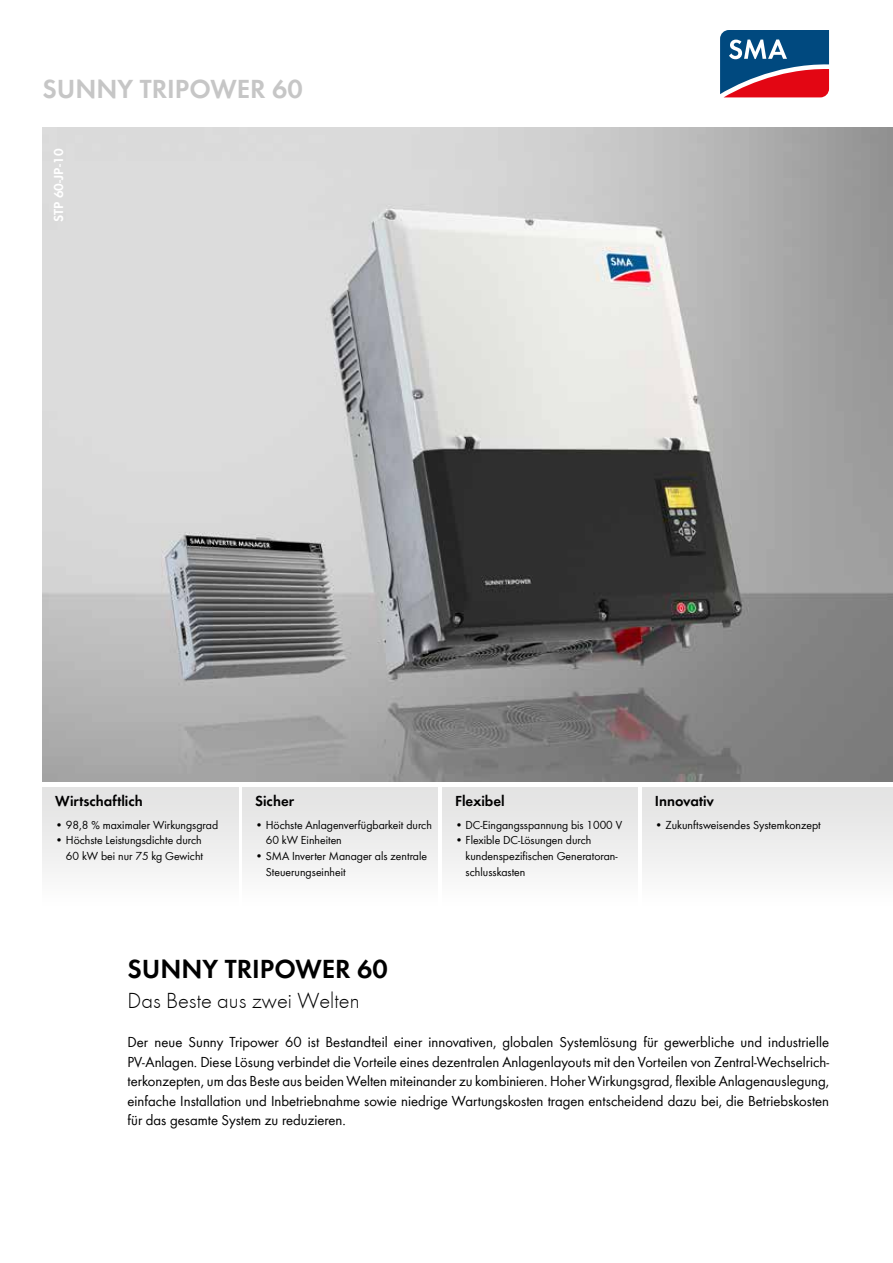
<style>
.page{position:relative;width:893px;height:1263px;background:#fff}
.page>*{position:absolute;margin:0;border:0;box-sizing:border-box;transform-origin:0 0}
.t1{font:600 27px "SMA Futura Global";color:#000}
.t2{font:600 27px "SMA Futura Global";color:#c6c6c6}
.t3{font:300 22.5px "SMA Futura Global";color:#000}
.t4{font:15px/19.5px "SMA Futura Global";color:#000;text-align:justify}
.t5{font:600 15px "SMA Futura Global";color:#000}
.t6{font:600 13.5px "SMA Futura Global";color:#fff}
.t7{font:12px/15.8px "SMA Futura Global";color:#000}
</style>
<div class="page">
<div style="left:43px;top:787px;width:195px;height:119px;background:linear-gradient(to bottom,#e1e1e1,#fdfdfd)"></div>
<div style="left:242px;top:787px;width:196px;height:119px;background:linear-gradient(to bottom,#e1e1e1,#fdfdfd)"></div>
<div style="left:442px;top:787px;width:196px;height:119px;background:linear-gradient(to bottom,#e1e1e1,#fdfdfd)"></div>
<div style="left:642px;top:787px;width:251px;height:119px;background:linear-gradient(to bottom,#e1e1e1,#fdfdfd)"></div>
<svg style="left:720px;top:30px;width:110px;height:68px;background:#655376"></svg>
<img style="left:43px;top:128px;width:850px;height:654px">
<h1 class="t2" style="left:43px;top:73px;width:262px">SUNNY TRIPOWER 60</h1>
<p class="t6" style="left:51px;top:222px;width:75px;rotate:-90deg">STP 60-JP-10</p>
<p class="t5" style="left:55px;top:792px;width:89px">Wirtschaftlich</p>
<p class="t7" style="left:55px;top:816px;width:164px">• 98,8 % maximaler Wirkungsgrad</p>
<p class="t7" style="left:55px;top:832px;width:149px;text-align:right">• Höchste Leistungsdichte durch<br>60 kW bei nur 75 kg Gewicht</p>
<p class="t5" style="left:255px;top:792px;width:41px">Sicher</p>
<p class="t7" style="left:266px;top:816px;width:168px;text-indent:-11px">• Höchste Anlagenverfügbarkeit durch<br>60 kW Einheiten</p>
<p class="t7" style="left:266px;top:848px;width:163px;text-indent:-11px">• SMA Inverter Manager als zentrale<br>Steuerungseinheit</p>
<p class="t5" style="left:455px;top:792px;width:51px">Flexibel</p>
<p class="t7" style="left:455px;top:816px;width:169px">• DC-Eingangsspannung bis 1000 V</p>
<p class="t7" style="left:466px;top:832px;width:153px;text-indent:-11px">• Flexible DC-Lösungen durch kundenspezifischen Generatoran&shy;schlusskasten</p>
<p class="t5" style="left:655px;top:792px;width:61px">Innovativ</p>
<p class="t7" style="left:655px;top:816px;width:167px">• Zukunftsweisendes Systemkonzept</p>
<h1 class="t1" style="left:128px;top:953px;width:262px">SUNNY TRIPOWER 60</h1>
<h2 class="t3" style="left:128px;top:987px;width:233px">Das Beste aus zwei Welten</h2>
<p class="t4" style="left:128px;top:1032px;width:703px">Der neue Sunny Tripower 60 ist Bestandteil einer innovativen, globalen Systemlösung für gewerbliche und industrielle PV-Anlagen. Diese Lösung verbindet die Vorteile eines dezentralen Anlagenlayouts mit den Vorteilen von Zentral-Wechselrich&shy;terkonzepten, um das Beste aus beiden Welten miteinander zu kombinieren. Hoher Wirkungsgrad, flexible Anlagenauslegung, einfache Installation und Inbetriebnahme sowie niedrige Wartungskosten tragen entscheidend dazu bei, die Betriebskosten für das gesamte System zu reduzieren.</p>
</div>
